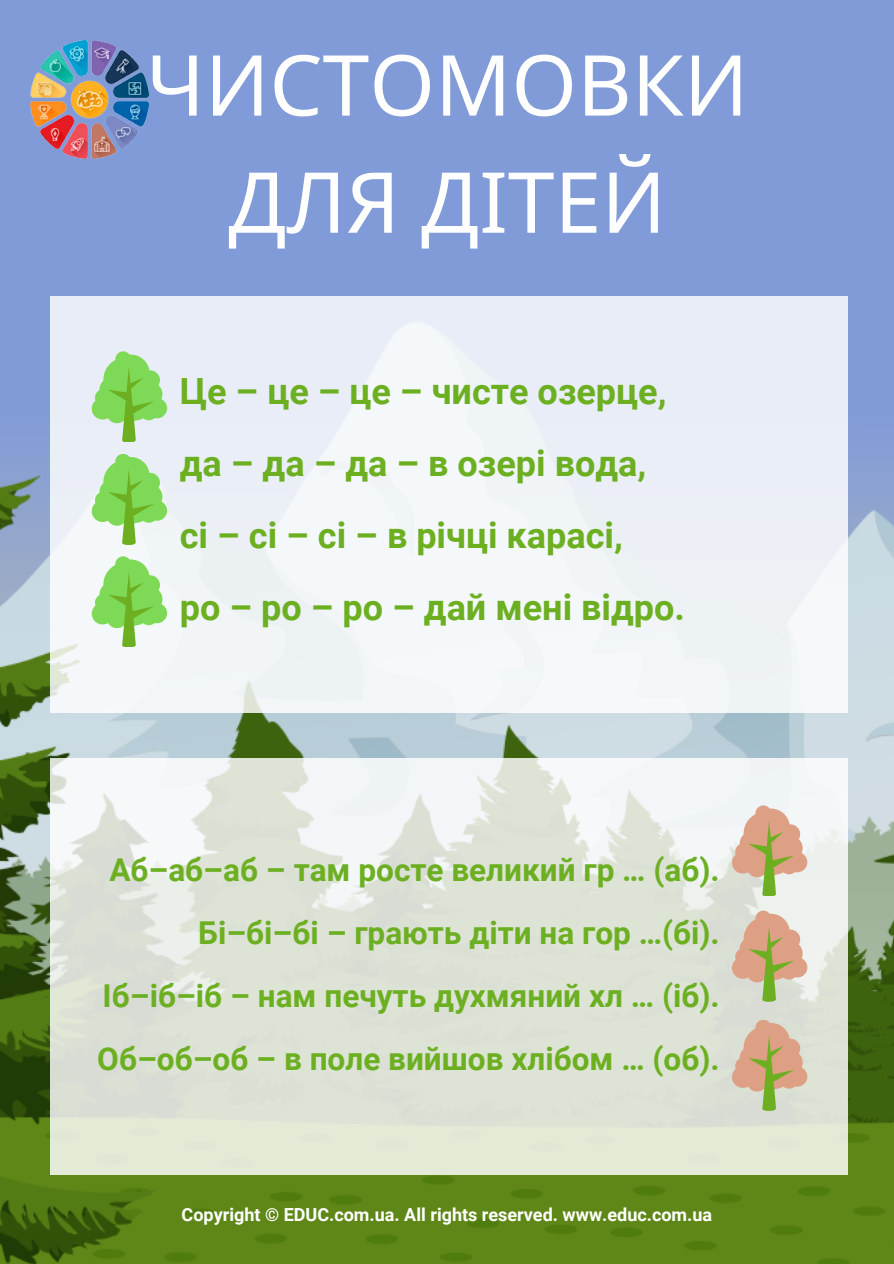
<style>
.page{position:relative;width:894px;height:1264px;background:#fff}
.page>*{position:absolute;margin:0;border:0;box-sizing:border-box;transform-origin:0 0}
.t1{font:84px/117.1px "Noto Sans";color:#fff;text-align:center}
.t2{font:700 36px/72px "Roboto";color:#6cb022}
.t3{font:700 31.5px/63px "Roboto";color:#6cb022;text-align:right}
.t4{font:700 18px "Roboto";color:#fff}
</style>
<div class="page">
<img style="left:0;top:0;width:893px;height:1263px">
<div style="left:50px;top:296px;width:797px;height:416px;background:#edf1f8"></div>
<svg style="left:92px;top:352px;width:75px;height:90px"></svg>
<svg style="left:92px;top:454px;width:75px;height:90px"></svg>
<svg style="left:92px;top:556px;width:75px;height:90px"></svg>
<svg style="left:50px;top:758px;width:797px;height:416px;fill:#dde4d5"></svg>
<svg style="left:731px;top:805px;width:76px;height:90px"></svg>
<svg style="left:731px;top:911px;width:76px;height:90px;background:#d2bd9e"></svg>
<svg style="left:731px;top:1020px;width:76px;height:90px;background:#d0bb9a"></svg>
<img style="left:30px;top:40px;width:119px;height:119px">
<h1 class="t1" style="left:146px;top:24px;width:603px">ЧИСТОМОВКИ<br>ДЛЯ ДІТЕЙ</h1>
<p class="t2" style="left:180px;top:355px;width:506px">Це – це – це – чисте озерце, да – да – да – в озері вода,<br>сі – сі – сі – в річці карасі,<br>ро – ро – ро – дай мені відро.</p>
<p class="t3" style="left:97px;top:838px;width:623px">Аб–аб–аб – там росте великий гр … (аб).<br>Бі–бі–бі – грають діти на гор …(бі).<br>Іб–іб–іб – нам печуть духмяний хл … (іб).<br>Об–об–об – в поле вийшов хлібом … (об).</p>
<p class="t4" style="left:182px;top:1203px;width:532px">Copyright © EDUC.com.ua. All rights reserved. www.educ.com.ua</p>
</div>
